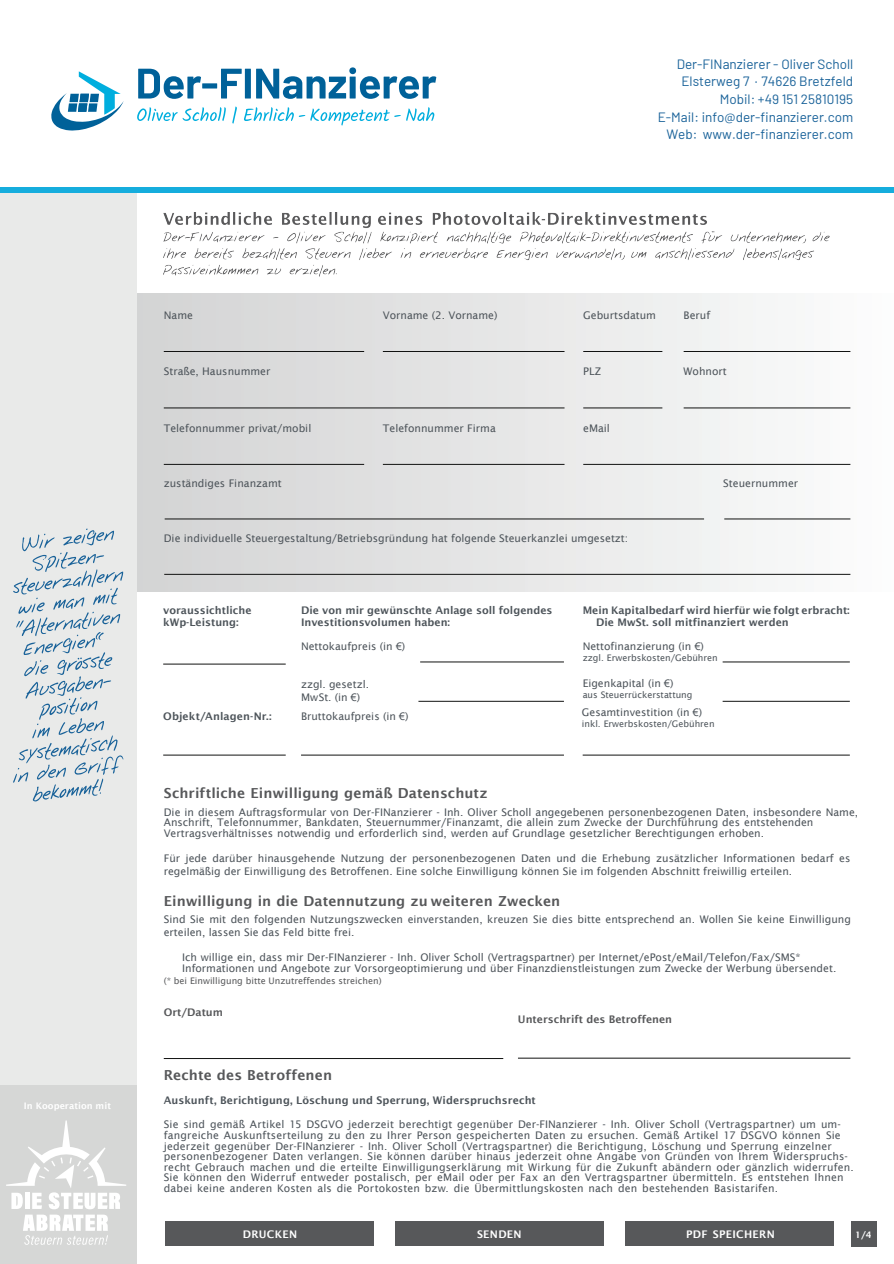
<style>
.page{position:relative;width:894px;height:1264px;background:#fff}
.page>*{position:absolute;margin:0;border:0;box-sizing:border-box;transform-origin:0 0}
.t1{font:600 13.8px "Lucida Sans";letter-spacing:.005em;color:#57585a}
.t2{font:13.5px/17.7px "Barlow";color:#196299;text-align:right}
.t3{font:10.5px/10.5px "Lucida Sans";color:#4d545a}
.t4{font:600 10.5px/12.6px "Lucida Sans";color:#4d545a}
.t5{font:600 10.5px "Lucida Sans";color:#57585a}
.t6{font:600 10.5px "Lucida Sans";letter-spacing:.03em;color:#fff}
.t7{font:9px "Lucida Sans";color:#4d545a}
.t8{font:9px "Lucida Sans";color:#57585a}
.t9{font:600 9px "Lucida Sans";color:#fff}
.s1{font-family:"Arial"}
</style>
<div class="page">
<div style="left:850px;top:1221px;width:26px;height:26px;background:#57585a"></div>
<div style="left:395px;top:1221px;width:208px;height:25px;background:#57585a"></div>
<div style="left:625px;top:1221px;width:208px;height:25px;background:#57585a"></div>
<div style="left:166px;top:1221px;width:208px;height:25px;background:#57585a"></div>
<hr style="left:518px;top:1058px;width:332px;height:1px;background:#111211">
<hr style="left:164px;top:1058px;width:339px;height:1px;background:#111211">
<img style="left:164px;top:212px;width:665px;height:65px">
<div style="left:136px;top:293px;width:757px;height:298px;background:linear-gradient(to right,#d2d2d2,#fbfcfb)"></div>
<hr style="left:164px;top:351px;width:200px;height:1px;background:#111211">
<hr style="left:583px;top:408px;width:79px;height:1px;background:#111211">
<hr style="left:683px;top:408px;width:167px;height:1px;background:#111211">
<hr style="left:164px;top:408px;width:400px;height:1px;background:#111211">
<hr style="left:583px;top:464px;width:267px;height:1px;background:#111211">
<hr style="left:583px;top:351px;width:79px;height:1px;background:#111211">
<hr style="left:683px;top:351px;width:167px;height:1px;background:#111211">
<hr style="left:383px;top:351px;width:181px;height:1px;background:#111211">
<hr style="left:164px;top:464px;width:200px;height:1px;background:#111211">
<hr style="left:383px;top:464px;width:181px;height:1px;background:#111211">
<hr style="left:165px;top:519px;width:539px;height:1px;background:#111211">
<hr style="left:724px;top:519px;width:126px;height:1px;background:#111211">
<hr style="left:164px;top:574px;width:686px;height:1px;background:#111211">
<hr style="left:722px;top:662px;width:127px;height:1px;background:#111211">
<hr style="left:722px;top:701px;width:127px;height:1px;background:#111211">
<hr style="left:163px;top:664px;width:123px;height:1px;background:#111211">
<hr style="left:420px;top:662px;width:144px;height:1px;background:#111211">
<hr style="left:418px;top:701px;width:146px;height:1px;background:#111211">
<hr style="left:582px;top:755px;width:267px;height:1px;background:#111211">
<hr style="left:301px;top:755px;width:263px;height:1px;background:#111211">
<hr style="left:163px;top:755px;width:123px;height:1px;background:#111211">
<div style="left:0;top:190px;width:136px;height:1074px;background:#e9eae9"></div>
<div style="left:0;top:1084px;width:136px;height:180px;background:#d6d7d6"></div>
<div style="left:0;top:187px;width:894px;height:6px;background:#16addd"></div>
<svg style="left:13px;top:528px;width:110px;height:273px"></svg>
<svg style="left:51px;top:71px;width:73px;height:60px"></svg>
<svg style="left:138px;top:67px;width:298px;height:32px"></svg>
<svg style="left:137px;top:107px;width:89px;height:14px"></svg>
<svg style="left:232px;top:107px;width:5px;height:17px"></svg>
<svg style="left:244px;top:107px;width:190px;height:19px"></svg>
<svg style="left:6px;top:1120px;width:120px;height:124px"></svg>
<p class="t2" style="left:657px;top:54px;width:197px">Der-FINanzierer - Oliver Scholl<br>Elsterweg 7 · 74626 Bretzfeld<br>Mobil: +49 151 25810195<br>E-Mail: info@der-finanzierer.com<br>Web: www.der-finanzierer.com</p>
<p class="t9" style="left:24px;top:1102px;width:89px">In Kooperation mit</p>
<p class="t3" style="left:164px;top:310px;width:31px">Name</p>
<p class="t3" style="left:383px;top:310px;width:116px">Vorname (2. Vorname)</p>
<p class="t3" style="left:583px;top:310px;width:74px">Geburtsdatum</p>
<p class="t3" style="left:683px;top:310px;width:28px">Beruf</p>
<p class="t3" style="left:164px;top:367px;width:108px">Straße, Hausnummer</p>
<p class="t3" style="left:583px;top:367px;width:19px">PLZ</p>
<p class="t3" style="left:683px;top:367px;width:45px">Wohnort</p>
<p class="t3" style="left:164px;top:423px;width:149px">Telefonnummer privat/mobil</p>
<p class="t3" style="left:383px;top:423px;width:114px">Telefonnummer Firma</p>
<p class="t3" style="left:583px;top:423px;width:28px">eMail</p>
<p class="t3" style="left:164px;top:478px;width:119px">zuständiges Finanzamt</p>
<p class="t3" style="left:723px;top:478px;width:76px">Steuernummer</p>
<p class="t3" style="left:164px;top:533px;width:466px">Die individuelle Steuergestaltung/Betriebsgründung hat folgende Steuerkanzlei umgesetzt:</p>
<p class="t4" style="left:163px;top:604px;width:90px">voraussichtliche kWp-Leistung:</p>
<p class="t4" style="left:596px;top:604px;width:255px;text-indent:-13px">Mein Kapitalbedarf wird hierfür wie folgt erbracht:<br>Die MwSt. soll mitfinanziert werden</p>
<p class="t4" style="left:301px;top:604px;width:253px">Die von mir gewünschte Anlage soll folgendes<br>Investitionsvolumen haben:</p>
<p class="t3" style="left:301px;top:642px;width:106px">Nettokaufpreis (in <span class="s1">€</span>)</p>
<p class="t3" style="left:582px;top:642px;width:123px">Nettofinanzierung (in <span class="s1">€</span>)</p>
<p class="t7" style="left:582px;top:654px;width:137px">zzgl. Erwerbskosten/Gebühren</p>
<p class="t3" style="left:301px;top:679px;width:69px;line-height:12.6px">zzgl. gesetzl.<br>MwSt. (in <span class="s1">€</span>)</p>
<p class="t3" style="left:582px;top:679px;width:92px">Eigenkapital (in <span class="s1">€</span>)</p>
<p class="t7" style="left:582px;top:691px;width:111px">aus Steuerrückerstattung</p>
<p class="t4" style="left:163px;top:711px;width:110px">Objekt/Anlagen-Nr.:</p>
<p class="t3" style="left:301px;top:712px;width:109px">Bruttokaufpreis (in <span class="s1">€</span>)</p>
<p class="t3" style="left:582px;top:707px;width:122px">Gesamtinvestition (in <span class="s1">€</span>)</p>
<p class="t7" style="left:582px;top:719px;width:134px">inkl. Erwerbskosten/Gebühren</p>
<h1 class="t1" style="left:164px;top:787px;width:325px">Schriftliche Einwilligung gemäß Datenschutz</h1>
<p class="t3" style="left:164px;top:807px;width:696px">Die in diesem Auftragsformular von Der-FINanzierer - Inh. Oliver Scholl angegebenen personenbezogenen Daten, insbesondere Name,<br>Anschrift, Telefonnummer, Bankdaten, Steuernummer/Finanzamt, die allein zum Zwecke der Durchführung des entstehenden<br>Vertragsverhältnisses notwendig und erforderlich sind, werden auf Grundlage gesetzlicher Berechtigungen erhoben.</p>
<p class="t3" style="left:164px;top:852px;width:688px;line-height:12.6px">Für jede darüber hinausgehende Nutzung der personenbezogenen Daten und die Erhebung zusätzlicher Informationen bedarf es regelmäßig der Einwilligung des Betroffenen. Eine solche Einwilligung können Sie im folgenden Abschnitt freiwillig erteilen.</p>
<h1 class="t1" style="left:164px;top:895px;width:398px">Einwilligung in die Datennutzung zu weiteren Zwecken</h1>
<p class="t3" style="left:164px;top:914px;width:688px;line-height:12.6px">Sind Sie mit den folgenden Nutzungszwecken einverstanden, kreuzen Sie dies bitte entsprechend an. Wollen Sie keine Einwilligung erteilen, lassen Sie das Feld bitte frei.</p>
<p class="t3" style="left:182px;top:953px;width:655px">Ich willige ein, dass mir Der-FINanzierer - Inh. Oliver Scholl (Vertragspartner) per Internet/ePost/eMail/Telefon/Fax/SMS*<br>Informationen und Angebote zur Vorsorgeoptimierung und über Finanzdienstleistungen zum Zwecke der Werbung übersendet.</p>
<p class="t8" style="left:164px;top:977px;width:219px">(* bei Einwilligung bitte Unzutreffendes streichen)</p>
<p class="t5" style="left:164px;top:1008px;width:61px">Ort/Datum</p>
<p class="t5" style="left:518px;top:1014px;width:156px">Unterschrift des Betroffenen</p>
<h1 class="t1" style="left:164px;top:1069px;width:170px">Rechte des Betroffenen</h1>
<p class="t4" style="left:164px;top:1094px;width:373px">Auskunft, Berichtigung, Löschung und Sperrung, Widerspruchsrecht</p>
<p class="t3" style="left:164px;top:1120px;width:691px">Sie sind gemäß Artikel 15 DSGVO jederzeit berechtigt gegenüber Der-FINanzierer - Inh. Oliver Scholl (Vertragspartner) um um&shy;fangreiche Auskunftserteilung zu den zu Ihrer Person gespeicherten Daten zu ersuchen. Gemäß Artikel 17 DSGVO können Sie jederzeit gegenüber Der-FINanzierer - Inh. Oliver Scholl (Vertragspartner) die Berichtigung, Löschung und Sperrung einzelner personenbezogener Daten verlangen. Sie können darüber hinaus jederzeit ohne Angabe von Gründen von Ihrem Widerspruchs&shy;recht Gebrauch machen und die erteilte Einwilligungserklärung mit Wirkung für die Zukunft abändern oder gänzlich widerrufen.<br>Sie können den Widerruf entweder postalisch, per eMail oder per Fax an den Vertragspartner übermitteln. Es entstehen Ihnen dabei keine anderen Kosten als die Portokosten bzw. die Übermittlungskosten nach den bestehenden Basistarifen.</p>
<p class="t6" style="left:243px;top:1229px;width:56px">DRUCKEN</p>
<p class="t6" style="left:477px;top:1229px;width:46px">SENDEN</p>
<p class="t6" style="left:686px;top:1230px;width:90px">PDF SPEICHERN</p>
<p class="t9" style="left:855px;top:1231px;width:18px">1/4</p>
</div>
